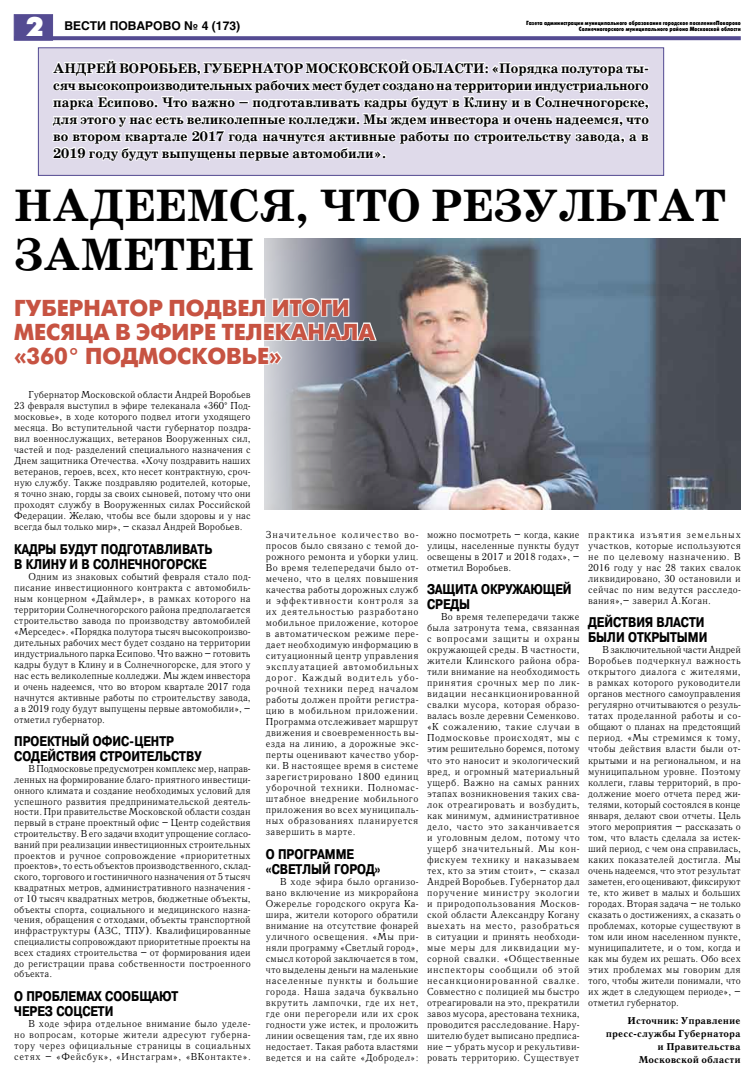
<style>
.page{position:relative;width:755px;height:1078px;background:#fff}
.page>*{position:absolute;margin:0;border:0;box-sizing:border-box;transform-origin:0 0}
.t1{font:700 46px/49px "School Book C";color:#000}
.t2{font:27px "Futuris XC";color:#fff}
.t3{font:700 23px/24px "Futuris C";color:#c75342}
.t4{font:700 14px/17px "School Book C";color:#000;text-align:justify}
.t5{font:700 14px/15px "Pragmatica Cond C";color:#000}
.t6{font:700 12px "Helios";color:#000}
.t7{font:10px/11px "Quant Antiqua C";letter-spacing:.015em;color:#000;text-align:justify}
.t8{font:700 10px/13px "Quant Antiqua C";color:#000;text-align:right}
.t9{font:700 6px "Futuris X Cond C";color:#000}
</style>
<div class="page">
<div style="left:14px;top:14px;width:39px;height:27px;background:#544b92;border:1px solid #544b92"></div>
<svg style="left:14px;top:36px;width:726px;height:4px;fill:#544b92"></svg>
<div style="left:38px;top:48px;width:625px;height:127px;background:#dfdaea"></div>
<svg style="left:52px;top:59px;width:598px;height:102px"></svg>
<div style="left:38px;top:47px;width:625px;height:129px;border:1px solid #544b92"></div>
<img style="left:265px;top:238px;width:475px;height:271px">
<svg style="left:264px;top:253px;width:114px;height:116px"></svg>
<h2 class="t2" style="left:26px;top:12px;width:20px">2</h2>
<p class="t9" style="left:525px;top:20px;width:216px">Газета администрации муниципального образования городское поселениеПоварово</p>
<p class="t6" style="left:64px;top:18px;width:177px">ВЕСТИ ПОВАРОВО № 4 (173)</p>
<p class="t9" style="left:578px;top:26px;width:163px">Солнечногорского муниципального района Московской области</p>
<p class="t4" style="left:53px;top:60px;width:597px">АНДРЕЙ ВОРОБЬЕВ, ГУБЕРНАТОР МОСКОВСКОЙ ОБЛАСТИ: «Порядка полутора ты&shy;сяч высокопроизводительных рабочих мест будет создано на территории индустриального парка Есипово. Что важно – подготавливать кадры будут в Клину и в Солнечногорске, для этого у нас есть великолепные колледжи. Мы ждем инвестора и очень надеемся, что во втором квартале 2017 года начнутся активные работы по строительству завода, а в 2019 году будут выпущены первые автомобили».</p>
<h1 class="t1" style="left:14px;top:183px;width:713px">НАДЕЕМСЯ, ЧТО РЕЗУЛЬТАТ<br>ЗАМЕТЕН</h1>
<h3 class="t3" style="left:14px;top:296px;width:362px">ГУБЕРНАТОР ПОДВЕЛ ИТОГИ<br>МЕСЯЦА В ЭФИРЕ ТЕЛЕКАНАЛА «360° ПОДМОСКОВЬЕ»</h3>
<p class="t7" style="left:14px;top:389px;width:238px;text-indent:14px">Губернатор Московской области Андрей Воробьев 23 февраля выступил в эфире телеканала «360° Под&shy;московье», в ходе которого подвел итоги уходящего месяца. Во вступительной части губернатор поздра&shy;вил военнослужащих, ветеранов Вооруженных сил, частей и под- разделений специального назначения с Днем защитника Отечества. «Хочу поздравить наших ветеранов, героев, всех, кто несет контрактную, сроч&shy;ную службу. Также поздравляю родителей, которые, я точно знаю, горды за своих сыновей, потому что они проходят службу в Вооруженных силах Российской Федерации. Желаю, чтобы все были здоровы и у нас всегда был только мир», – сказал Андрей Воробьев.</p>
<h3 class="t5" style="left:14px;top:541px;width:199px">КАДРЫ БУДУТ ПОДГОТАВЛИВАТЬ<br>В КЛИНУ И В СОЛНЕЧНОГОРСКЕ</h3>
<p class="t7" style="left:14px;top:570px;width:238px;text-indent:14px">Одним из знаковых событий февраля стало под&shy;писание инвестиционного контракта с автомобиль&shy;ным концерном «Даймлер», в рамках которого на территории Солнечногорского района предполагается строительство завода по производству автомобилей «Мерседес». «Порядка полутора тысяч высокопроизво&shy;дительных рабочих мест будет создано на территории индустриального парка Есипово. Что важно – готовить кадры будут в Клину и в Солнечногорске, для этого у нас есть великолепные колледжи. Мы ждем инвестора и очень надеемся, что во втором квартале 2017 года начнутся активные работы по строительству завода, а в 2019 году будут выпущены первые автомобили», – отметил губернатор.</p>
<h3 class="t5" style="left:14px;top:733px;width:188px">ПРОЕКТНЫЙ ОФИС-ЦЕНТР<br>СОДЕЙСТВИЯ СТРОИТЕЛЬСТВУ</h3>
<p class="t7" style="left:14px;top:763px;width:238px;text-indent:14px">В Подмосковье предусмотрен комплекс мер, направ&shy;ленных на формирование благо- приятного инвестици&shy;онного климата и создание необходимых условий для успешного развития предпринимательской деятель&shy;ности. При правительстве Московской области создан первый в стране проектный офис – Центр содействия строительству. В его задачи входит упрощение согласо&shy;ваний при реализации инвестиционных строительных проектов и ручное сопровождение «приоритетных проектов», то есть объектов производственного, склад&shy;ского, торгового и гостиничного назначения от 5 тысяч квадратных метров, административного назначения - от 10 тысяч квадратных метров, бюджетные объекты, объекты спорта, социального и медицинского назна&shy;чения, обращения с отходами, объекты транспортной инфраструктуры (АЗС, ТПУ). Квалифицированные специалисты сопровождают приоритетные проекты на всех стадиях строительства – от формирования идеи до регистрации права собственности построенного объекта.</p>
<h3 class="t5" style="left:14px;top:988px;width:166px">О ПРОБЛЕМАХ СООБЩАЮТ<br>ЧЕРЕЗ СОЦСЕТИ</h3>
<p class="t7" style="left:14px;top:1017px;width:238px;text-indent:14px">В ходе эфира отдельное внимание было уделе&shy;но вопросам, которые жители адресуют губерна&shy;тору через официальные страницы в социальных сетях – «Фейсбук», «Инстаграм», «ВКонтакте».</p>
<p class="t7" style="left:266px;top:529px;width:154px">Значительное количество во&shy;просов было связано с темой до&shy;рожного ремонта и уборки улиц.<br>Во время телепередачи было от&shy;мечено, что в целях повышения качества работы дорожных служб и эффективности контроля за их деятельностью разработано мобильное приложение, которое в автоматическом режиме пере&shy;дает необходимую информацию в ситуационный центр управления эксплуатацией автомобильных дорог. Каждый водитель убо&shy;рочной техники перед началом работы должен пройти регистра&shy;цию в мобильном приложении.<br>Программа отслеживает маршрут движения и своевременность вы&shy;езда на линию, а дорожные экс&shy;перты оценивают качество убор&shy;ки. В настоящее время в системе зарегистрировано 1800 единиц уборочной техники. Полномас&shy;штабное внедрение мобильного приложения во всех муниципаль&shy;ных образованиях планируется завершить в марте.</p>
<h3 class="t5" style="left:266px;top:846px;width:116px">О ПРОГРАММЕ «СВЕТЛЫЙ ГОРОД»</h3>
<p class="t7" style="left:266px;top:875px;width:154px;text-indent:14px">В ходе эфира было организо&shy;вано включение из микрорайона Ожерелье городского округа Ка&shy;шира, жители которого обратили внимание на отсутствие фонарей уличного освещения. «Мы при&shy;няли программу «Светлый город», смысл которой заключается в том, что выделены деньги на маленькие населенные пункты и большие города. Наша задача буквально вкрутить лампочки, где их нет, где они перегорели или их срок годности уже истек, и проложить линии освещения там, где их явно недостает. Такая работа властями ведется и на сайте «Добродел»:</p>
<p class="t7" style="left:426px;top:529px;width:154px">можно посмотреть – когда, какие улицы, населенные пункты будут освещены в 2017 и 2018 годах», – отметил Воробьев.</p>
<h3 class="t5" style="left:426px;top:582px;width:146px">ЗАЩИТА ОКРУЖАЮЩЕЙ<br>СРЕДЫ</h3>
<p class="t7" style="left:426px;top:611px;width:154px;text-indent:14px">Во время телепередачи также была затронута тема, связанная с вопросами защиты и охраны окружающей среды. В частности, жители Клинского района обра&shy;тили внимание на необходимость принятия срочных мер по лик&shy;видации несанкционированной свалки мусора, которая образо&shy;валась возле деревни Семенково. «К сожалению, такие случаи в Подмосковье происходят, мы с этим решительно боремся, потому что это наносит и экологический вред, и огромный материальный ущерб. Важно на самых ранних этапах возникновения таких сва&shy;лок отреагировать и возбудить, как минимум, административное дело, часто это заканчивается и уголовным делом, потому что ущерб значительный. Мы кон&shy;фискуем технику и наказываем тех, кто за этим стоит», – сказал Андрей Воробьев. Губернатор дал поручение министру экологии и природопользования Москов&shy;ской области Александру Когану выехать на место, разобраться в ситуации и принять необходи&shy;мые меры для ликвидации му&shy;сорной свалки. «Общественные инспекторы сообщили об этой несанкционированной свалке.<br>Совместно с полицией мы быстро отреагировали на это, прекратили завоз мусора, арестована техника, проводится расследование. Нару&shy;шителю будет выписано предписа&shy;ние – убрать мусор и рекультиви&shy;ровать территорию. Существует</p>
<p class="t7" style="left:587px;top:529px;width:154px">практика изъятия земельных участков, которые используются не по целевому назначению. В 2016 году у нас 28 таких свалок ликвидировано, 30 остановили и сейчас по ним ведутся расследо&shy;вания»,– заверил А.Коган.</p>
<h3 class="t5" style="left:587px;top:615px;width:121px">ДЕЙСТВИЯ ВЛАСТИ<br>БЫЛИ ОТКРЫТЫМИ</h3>
<p class="t7" style="left:587px;top:644px;width:154px;text-indent:14px">В заключительной части Андрей Воробьев подчеркнул важность открытого диалога с жителями, в рамках которого руководители органов местного самоуправления регулярно отчитываются о резуль&shy;татах проделанной работы и со&shy;общают о планах на предстоящий период. «Мы стремимся к тому, чтобы действия власти были от&shy;крытыми и на региональном, и на муниципальном уровне. Поэтому коллеги, главы территорий, в про&shy;должение моего отчета перед жи&shy;телями, который состоялся в конце января, делают свои отчеты. Цель этого мероприятия – рассказать о том, что власть сделала за истек&shy;ший период, с чем она справилась, каких показателей достигла. Мы очень надеемся, что этот результат заметен, его оценивают, фиксируют те, кто живет в малых и больших городах. Вторая задача – не только сказать о достижениях, а сказать о проблемах, которые существуют в том или ином населенном пункте, муниципалитете, и о том, когда и как мы будем их решать. Обо всех этих проблемах мы говорим для того, чтобы жители понимали, что их ждет в следующем периоде», – отметил губернатор.</p>
<p class="t8" style="left:605px;top:1014px;width:136px">Источник: Управление пресс-службы Губернатора и Правительства<br>Московской области</p>
</div>
